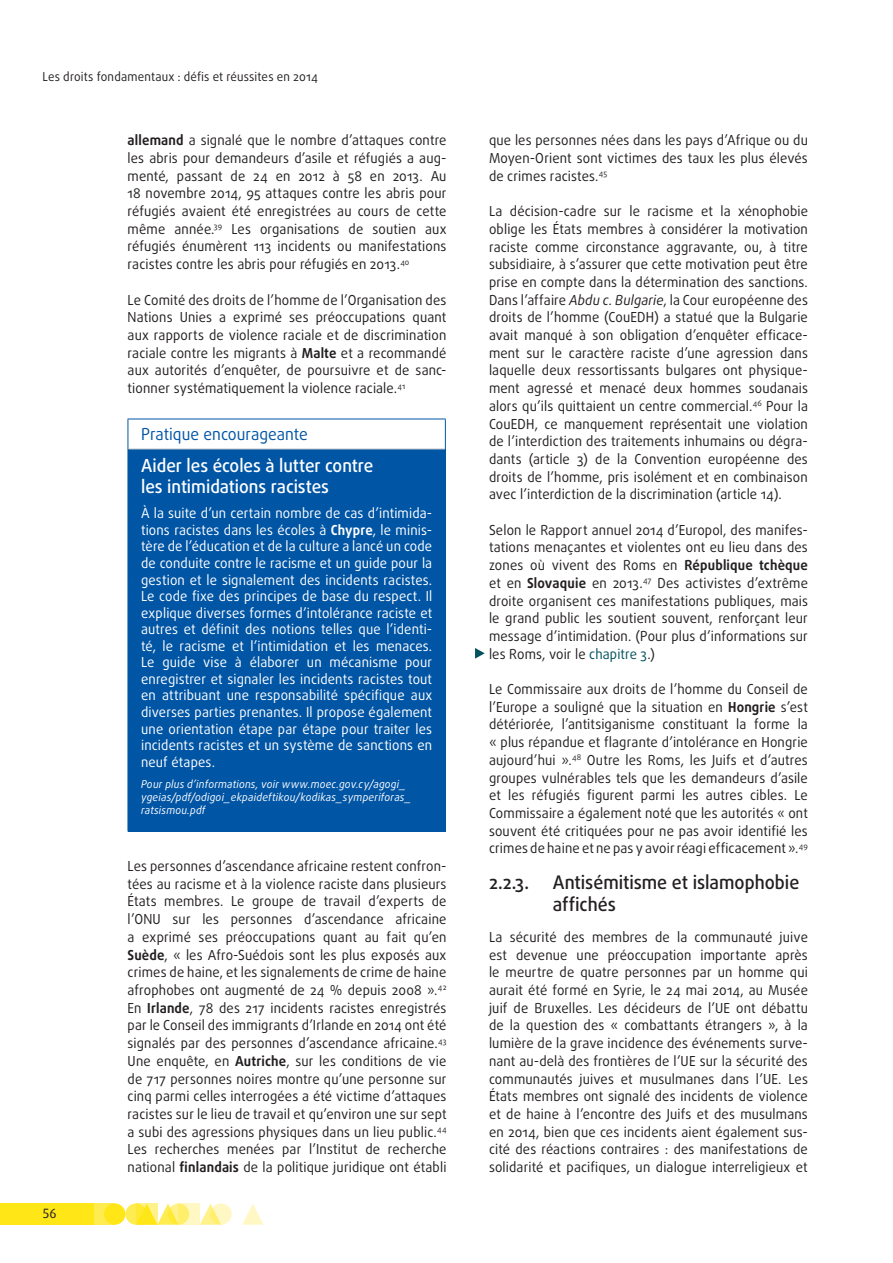
<style>
.page{position:relative;width:893px;height:1263px;background:#fff}
.page>*{position:absolute;margin:0;border:0;box-sizing:border-box;transform-origin:0 0}
.title_1_1_1{font:500 18.75px/22.5px "Daxline Pro";color:#231f20;scale:.95 1}
.PROMISING_title{font:500 18px/21.6px "Daxline Pro";color:#fff;scale:.95 1}
.PROMISING_super{font:16.5px "Daxline Pro";color:#0155a5;scale:.95 1}
.body{font:13.8px/17.7px "Daxline Pro";letter-spacing:.01em;color:#231f20;text-align:justify;scale:.95 1}
.PROMISING_body{font:13.8px/16.5px "Daxline Pro";letter-spacing:.01em;color:#fff;text-align:justify;scale:.95 1}
.t1{font:13.5px "Dax";color:#231f20}
.t2{font:12.3px "Daxline Pro";letter-spacing:.015em;color:#231f20;scale:.95 1}
.PROMISING_more_info{font:italic 10.8px/12.9px "Daxline Pro";letter-spacing:.02em;color:#fff;scale:.95 1}
.s1{font-weight:700}
.s2{font-style:italic}
.s3{color:#00525d}
</style>
<div class="page">
<svg style="left:125px;top:1203px;width:22px;height:22px"></svg>
<div style="left:94px;top:1203px;width:21px;height:22px;background:#ffec50"></div>
<div style="left:0;top:1203px;width:94px;height:22px;background:#ffe616"></div>
<svg style="left:200px;top:1203px;width:18px;height:22px"></svg>
<svg style="left:242px;top:1204px;width:21px;height:21px"></svg>
<div style="left:104px;top:1203px;width:21px;height:22px;background:#ffe616;border-radius:50%"></div>
<svg style="left:157px;top:1203px;width:18px;height:22px"></svg>
<svg style="left:168px;top:1203px;width:21px;height:22px"></svg>
<svg style="left:210px;top:1203px;width:22px;height:22px"></svg>
<svg style="left:136px;top:1203px;width:21px;height:22px"></svg>
<svg style="left:179px;top:1203px;width:21px;height:22px"></svg>
<div style="left:128px;top:449px;width:317px;height:382px;background:#0155a5"></div>
<hr style="left:128px;top:419px;width:1px;height:30px;background:#0155a5">
<hr style="left:128px;top:419px;width:318px;height:1px;background:#0155a5">
<hr style="left:445px;top:419px;width:1px;height:30px;background:#0155a5">
<hr style="left:128px;top:449px;width:317px;height:1px;background:#c7c8ca">
<hr style="left:128px;top:449px;width:1px;height:382px;background:#0155a5">
<hr style="left:445px;top:449px;width:1px;height:382px;background:#0155a5">
<hr style="left:128px;top:831px;width:318px;height:1px;background:#0155a5">
<svg style="left:475px;top:648px;width:10px;height:11px"></svg>
<p class="t2" style="left:43px;top:68px;width:291px">Les droits fondamentaux : défis et réussites en 2014</p>
<p class="body" style="left:128px;top:132px;width:337px"><span class="s1">allemand</span> a signalé que le nombre d’attaques contre les abris pour demandeurs d’asile et réfugiés a aug&shy;menté, passant de 24 en 2012 à 58 en 2013. Au 18 novembre 2014, 95 attaques contre les abris pour réfugiés avaient été enregistrées au cours de cette même année.<sup>39</sup> Les organisations de soutien aux réfugiés énumèrent 113 incidents ou manifestations racistes contre les abris pour réfugiés en 2013.<sup>40</sup></p>
<p class="body" style="left:128px;top:291px;width:337px">Le Comité des droits de l’homme de l’Organisation des Nations Unies a exprimé ses préoccupations quant aux rapports de violence raciale et de discrimination raciale contre les migrants à <span class="s1">Malte</span> et a recommandé aux autorités d’enquêter, de poursuivre et de sanc&shy;tionner systématiquement la violence raciale.<sup>41</sup></p>
<p class="PROMISING_super" style="left:141px;top:424px;width:177px">Pratique encourageante</p>
<p class="PROMISING_title" style="left:141px;top:454px;width:246px">Aider les écoles à lutter contre les intimidations racistes</p>
<p class="PROMISING_body" style="left:141px;top:505px;width:308px">À la suite d’un certain nombre de cas d’intimida&shy;tions racistes dans les écoles à <span class="s1">Chypre</span>, le minis&shy;tère de l’éducation et de la culture a lancé un code de conduite contre le racisme et un guide pour la gestion et le signalement des incidents racistes.<br>Le code fixe des principes de base du respect. Il explique diverses formes d’intolérance raciste et autres et définit des notions telles que l’identi&shy;té, le racisme et l’intimidation et les menaces.<br>Le guide vise à élaborer un mécanisme pour enregistrer et signaler les incidents racistes tout en attribuant une responsabilité spécifique aux diverses parties prenantes. Il propose également une orientation étape par étape pour traiter les incidents racistes et un système de sanctions en neuf étapes.</p>
<p class="PROMISING_more_info" style="left:141px;top:778px;width:286px">Pour plus d’informations, voir www.moec.gov.cy/agogi_ ygeias/pdf/odigoi_ekpaideftikou/kodikas_symperiforas_ ratsismou.pdf</p>
<p class="t1" style="left:43px;top:1206px;width:16px">56</p>
<p class="body" style="left:128px;top:857px;width:337px">Les personnes d’ascendance africaine restent confron&shy;tées au racisme et à la violence raciste dans plusieurs États membres. Le groupe de travail d’experts de l’ONU sur les personnes d’ascendance africaine a exprimé ses préoccupations quant au fait qu’en <span class="s1">Suède</span>, « les Afro-Suédois sont les plus exposés aux crimes de haine, et les signalements de crime de haine afrophobes ont augmenté de 24 % depuis 2008 ».<sup>42<br></sup>En <span class="s1">Irlande</span>, 78 des 217 incidents racistes enregistrés par le Conseil des immigrants d’Irlande en 2014 ont été signalés par des personnes d’ascendance africaine.<sup>43<br></sup>Une enquête, en <span class="s1">Autriche</span>, sur les conditions de vie de 717 personnes noires montre qu’une personne sur cinq parmi celles interrogées a été victime d’attaques racistes sur le lieu de travail et qu’environ une sur sept a subi des agressions physiques dans un lieu public.<sup>44<br></sup>Les recherches menées par l’Institut de recherche national <span class="s1">finlandais</span> de la politique juridique ont établi</p>
<p class="body" style="left:489px;top:132px;width:337px">que les personnes nées dans les pays d’Afrique ou du Moyen-Orient sont victimes des taux les plus élevés de crimes racistes.<sup>45</sup></p>
<p class="body" style="left:489px;top:202px;width:337px">La décision-cadre sur le racisme et la xénophobie oblige les États membres à considérer la motivation raciste comme circonstance aggravante, ou, à titre subsidiaire, à s’assurer que cette motivation peut être prise en compte dans la détermination des sanctions.<br>Dans l’affaire <span class="s2">Abdu c. Bulgarie</span>, la Cour européenne des droits de l’homme (CouEDH) a statué que la Bulgarie avait manqué à son obligation d’enquêter efficace&shy;ment sur le caractère raciste d’une agression dans laquelle deux ressortissants bulgares ont physique&shy;ment agressé et menacé deux hommes soudanais alors qu’ils quittaient un centre commercial.<sup>46</sup> Pour la CouEDH, ce manquement représentait une violation de l’interdiction des traitements inhumains ou dégra&shy;dants (article 3) de la Convention européenne des droits de l’homme, pris isolément et en combinaison avec l’interdiction de la discrimination (article 14).</p>
<p class="body" style="left:489px;top:521px;width:337px">Selon le Rapport annuel 2014 d’Europol, des manifes&shy;tations menaçantes et violentes ont eu lieu dans des zones où vivent des Roms en <span class="s1">République tchèque </span>et en <span class="s1">Slovaquie</span> en 2013.<sup>47</sup> Des activistes d’extrême droite organisent ces manifestations publiques, mais le grand public les soutient souvent, renforçant leur message d’intimidation. (Pour plus d’informations sur les Roms, voir le <span class="s3">chapitre 3</span>.)</p>
<p class="body" style="left:489px;top:680px;width:337px">Le Commissaire aux droits de l’homme du Conseil de l’Europe a souligné que la situation en <span class="s1">Hongrie</span> s’est détériorée, l’antitsiganisme constituant la forme la « plus répandue et flagrante d’intolérance en Hongrie aujourd’hui ».<sup>48</sup> Outre les Roms, les Juifs et d’autres groupes vulnérables tels que les demandeurs d’asile et les réfugiés figurent parmi les autres cibles. Le Commissaire a également noté que les autorités « ont souvent été critiquées pour ne pas avoir identifié les crimes de haine et ne pas y avoir réagi efficacement ».<sup>49</sup></p>
<p class="title_1_1_1" style="left:489px;top:871px;width:41px">2.2.3.</p>
<p class="title_1_1_1" style="left:553px;top:871px;width:261px">Antisémitisme et islamophobie affichés</p>
<p class="body" style="left:489px;top:928px;width:337px">La sécurité des membres de la communauté juive est devenue une préoccupation importante après le meurtre de quatre personnes par un homme qui aurait été formé en Syrie, le 24 mai 2014, au Musée juif de Bruxelles. Les décideurs de l’UE ont débattu de la question des « combattants étrangers », à la lumière de la grave incidence des événements surve&shy;nant au-delà des frontières de l’UE sur la sécurité des communautés juives et musulmanes dans l’UE. Les États membres ont signalé des incidents de violence et de haine à l’encontre des Juifs et des musulmans en 2014, bien que ces incidents aient également sus&shy;cité des réactions contraires : des manifestations de solidarité et pacifiques, un dialogue interreligieux et</p>
</div>
